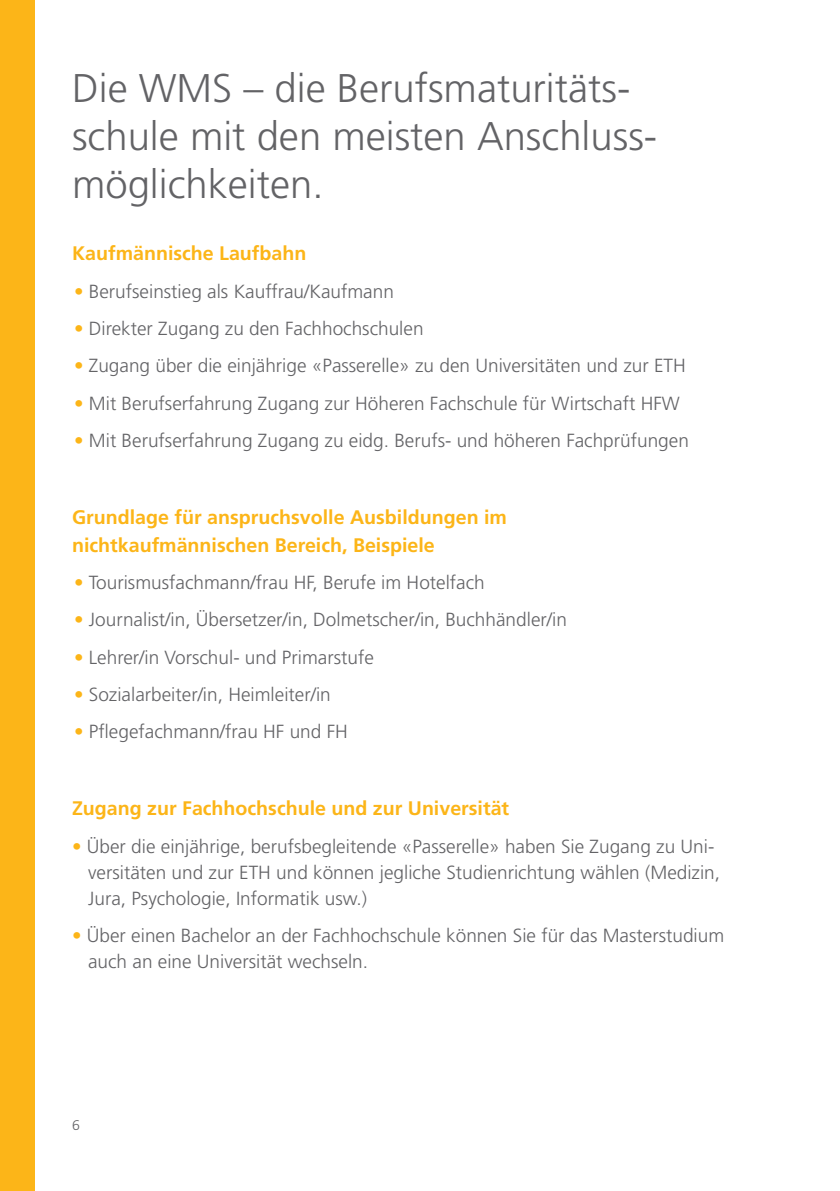
<style>
.page{position:relative;width:840px;height:1191px;background:#fff}
.page>*{position:absolute;margin:0;border:0;box-sizing:border-box;transform-origin:0 0}
.t1{font:300 40px/48px "Frutiger";color:#636366}
.t2{font:700 19.6px/28px "Frutiger";color:#fcb518}
.t3{font:300 19px/26px "Frutiger";color:#636366}
.t4{font:300 14px "Frutiger";color:#636366}
.s1{color:#fcb518}
</style>
<div class="page">
<div style="left:0;top:0;width:34px;height:1191px;background:#fcb518"></div>
<h1 class="t1" style="left:72px;top:64px;width:586px">Die WMS – die Berufsmaturitäts&shy;schule mit den meisten Anschluss&shy;möglichkeiten.</h1>
<p class="t2" style="left:72px;top:239px;width:236px">Kaufmännische Laufbahn</p>
<p class="t3" style="left:74px;top:278px;width:321px"><span class="s1">•</span> Berufseinstieg als Kauffrau/Kaufmann</p>
<p class="t3" style="left:74px;top:315px;width:351px"><span class="s1">•</span> Direkter Zugang zu den Fachhochschulen</p>
<p class="t3" style="left:74px;top:353px;width:612px"><span class="s1">•</span> Zugang über die einjährige «Passerelle» zu den Universitäten und zur ETH</p>
<p class="t3" style="left:74px;top:390px;width:606px"><span class="s1">•</span> Mit Berufserfahrung Zugang zur Höheren Fachschule für Wirtschaft HFW</p>
<p class="t3" style="left:74px;top:427px;width:616px"><span class="s1">•</span> Mit Berufserfahrung Zugang zu eidg. Berufs- und höheren Fachprüfungen</p>
<p class="t2" style="left:72px;top:503px;width:436px">Grundlage für anspruchsvolle Ausbildungen im nichtkaufmännischen Bereich, Beispiele</p>
<p class="t3" style="left:74px;top:569px;width:412px"><span class="s1">•</span> Tourismusfachmann/frau HF, Berufe im Hotelfach</p>
<p class="t3" style="left:74px;top:607px;width:494px"><span class="s1">•</span> Journalist/in, Übersetzer/in, Dolmetscher/in, Buchhändler/in</p>
<p class="t3" style="left:74px;top:644px;width:301px"><span class="s1">•</span> Lehrer/in Vorschul- und Primarstufe</p>
<p class="t3" style="left:74px;top:681px;width:258px"><span class="s1">•</span> Sozialarbeiter/in, Heimleiter/in</p>
<p class="t3" style="left:74px;top:719px;width:275px"><span class="s1">•</span> Pflegefachmann/frau HF und FH</p>
<p class="t2" style="left:72px;top:794px;width:438px">Zugang zur Fachhochschule und zur Universität</p>
<p class="t3" style="left:88px;top:833px;width:633px;text-indent:-16px"><span class="s1">•</span> Über die einjährige, berufsbegleitende «Passerelle» haben Sie Zugang zu Uni&shy;versitäten und zur ETH und können jegliche Studienrichtung wählen (Medizin,<br>Jura, Psychologie, Informatik usw.)</p>
<p class="t3" style="left:88px;top:922px;width:637px;text-indent:-16px"><span class="s1">•</span> Über einen Bachelor an der Fachhochschule können Sie für das Masterstudium auch an eine Universität wechseln.</p>
<p class="t4" style="left:72px;top:1117px;width:9px">6</p>
</div>
